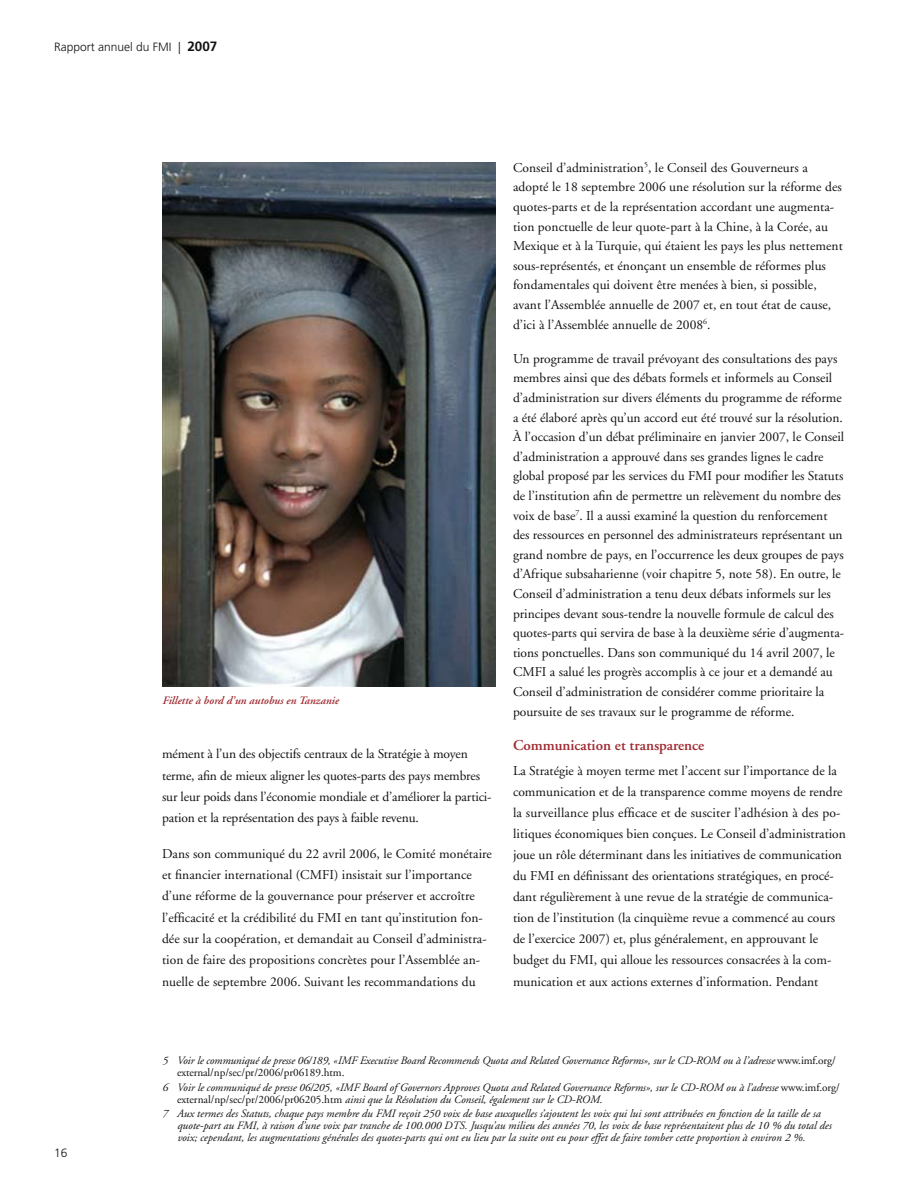
<style>
.page{position:relative;width:918px;height:1188px;background:#fff}
.page>*{position:absolute;margin:0;border:0;box-sizing:border-box;transform-origin:0 0}
.t1{font:600 15px "Adobe Garamond";color:#9f2a31}
.t2{font:13.5px/19.6px "Adobe Garamond";color:#121212}
.t3{font:300 12px "Frutiger";color:#121212}
.t4{font:italic 11.25px/12px "Adobe Garamond";color:#121212}
.t5{font:italic 600 11.25px "Adobe Garamond";color:#9f2a31}
.s1{font-weight:700;font-size:13.5px}
.s2{font-style:normal}
</style>
<div class="page">
<img style="left:162px;top:162px;width:333px;height:524px">
<p class="t3" style="left:54px;top:40px;width:165px">Rapport annuel du FMI | <span class="s1">2007</span></p>
<p class="t5" style="left:162px;top:694px;width:178px">Fillette à bord d’un autobus en Tanzanie</p>
<p class="t2" style="left:162px;top:744px;width:331px;line-height:21.3px">mément à l’un des objectifs centraux de la Stratégie à moyen terme, afin de mieux aligner les quotes-parts des pays membres sur leur poids dans l’économie mondiale et d’améliorer la partici&shy;pation et la représentation des pays à faible revenu.</p>
<p class="t2" style="left:162px;top:843px;width:331px;line-height:21.3px">Dans son communiqué du 22 avril 2006, le Comité monétaire et financier international (CMFI) insistait sur l’importance d’une réforme de la gouvernance pour préserver et accroître l’efficacité et la crédibilité du FMI en tant qu’institution fon&shy;dée sur la coopération, et demandait au Conseil d’administra&shy;tion de faire des propositions concrètes pour l’Assemblée an&shy;nuelle de septembre 2006. Suivant les recommandations du</p>
<p class="t2" style="left:513px;top:158px;width:331px">Conseil d’administration<sup>5</sup>, le Conseil des Gouverneurs a adopté le 18 septembre 2006 une résolution sur la réforme des quotes-parts et de la représentation accordant une augmenta&shy;tion ponctuelle de leur quote-part à la Chine, à la Corée, au Mexique et à la Turquie, qui étaient les pays les plus nettement sous-représentés, et énonçant un ensemble de réformes plus fondamentales qui doivent être menées à bien, si possible, avant l’Assemblée annuelle de 2007 et, en tout état de cause, d’ici à l’Assemblée annuelle de 2008<sup>6</sup>.</p>
<p class="t2" style="left:513px;top:349px;width:333px">Un programme de travail prévoyant des consultations des pays membres ainsi que des débats formels et informels au Conseil d’administration sur divers éléments du programme de réforme a été élaboré après qu’un accord eut été trouvé sur la résolution.<br>À l’occasion d’un débat préliminaire en janvier 2007, le Conseil d’administration a approuvé dans ses grandes lignes le cadre global proposé par les services du FMI pour modifier les Statuts de l’institution afin de permettre un relèvement du nombre des voix de base<sup>7</sup>. Il a aussi examiné la question du renforcement des ressources en personnel des administrateurs représentant un grand nombre de pays, en l’occurrence les deux groupes de pays d’Afrique subsaharienne (voir chapitre 5, note 58). En outre, le Conseil d’administration a tenu deux débats informels sur les principes devant sous-tendre la nouvelle formule de calcul des quotes-parts qui servira de base à la deuxième série d’augmenta&shy;tions ponctuelles. Dans son communiqué du 14 avril 2007, le CMFI a salué les progrès accomplis à ce jour et a demandé au Conseil d’administration de considérer comme prioritaire la poursuite de ses travaux sur le programme de réforme.</p>
<p class="t1" style="left:513px;top:737px;width:193px">Communication et transparence</p>
<p class="t2" style="left:513px;top:760px;width:334px;line-height:21.1px">La Stratégie à moyen terme met l’accent sur l’importance de la communication et de la transparence comme moyens de rendre la surveillance plus efficace et de susciter l’adhésion à des po&shy;litiques économiques bien conçues. Le Conseil d’administration joue un rôle déterminant dans les initiatives de communication du FMI en définissant des orientations stratégiques, en procé&shy;dant régulièrement à une revue de la stratégie de communica&shy;tion de l’institution (la cinquième revue a commencé au cours de l’exercice 2007) et, plus généralement, en approuvant le budget du FMI, qui alloue les ressources consacrées à la com&shy;munication et aux actions externes d’information. Pendant</p>
<p class="t3" style="left:54px;top:1146px;width:15px">1 6</p>
<p class="t4" style="left:177px;top:1055px;width:660px;text-indent:-15px">5 Voir le communiqué de presse 06/189, «IMF Executive Board Recommends Quota and Related Governance Reforms», sur le CD-ROM ou à l’adresse <span class="s2">www.imf.org/ external/np/sec/pr/2006/pr06189.htm.</span></p>
<p class="t4" style="left:177px;top:1081px;width:664px;text-indent:-15px">6 Voir le communiqué de presse 06/205, «IMF Board of Governors Approves Quota and Related Governance Reforms», sur le CD-ROM ou à l’adresse <span class="s2">www.imf.org/ external/np/sec/pr/2006/pr06205.htm</span> ainsi que la Résolution du Conseil, également sur le CD-ROM.</p>
<p class="t4" style="left:177px;top:1108px;width:656px;text-indent:-15px">7 Aux termes des Statuts, chaque pays membre du FMI reçoit 250 voix de base auxquelles s’ajoutent les voix qui lui sont attribuées en fonction de la taille de sa quote-part au FMI, à raison d’une voix par tranche de 100.000 DTS. Jusqu’au milieu des années 70, les voix de base représentaitent plus de 10 % du total des voix; cependant, les augmentations générales des quotes-parts qui ont eu lieu par la suite ont eu pour effet de faire tomber cette proportion à environ 2 %.</p>
</div>
